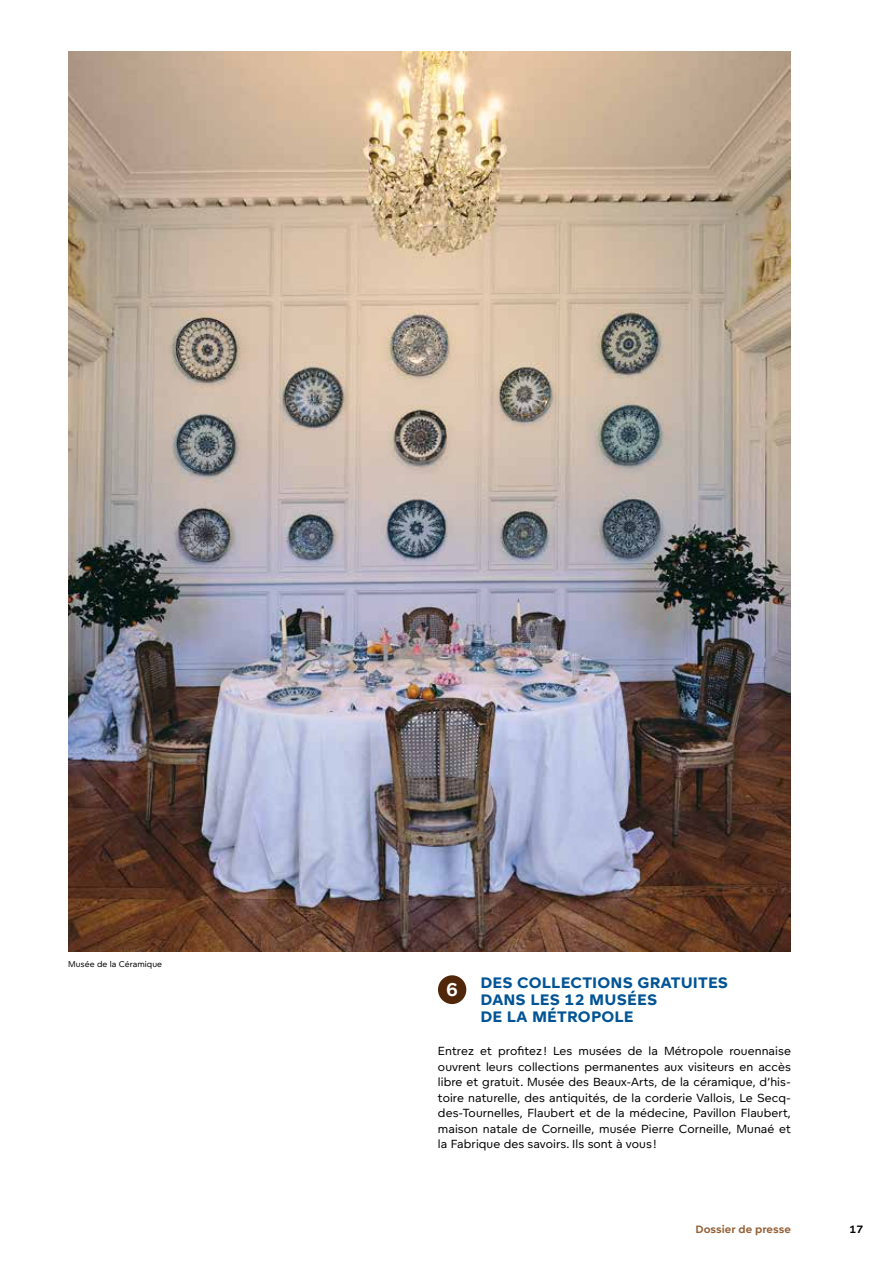
<style>
.page{position:relative;width:893px;height:1263px;background:#fff}
.page>*{position:absolute;margin:0;border:0;box-sizing:border-box;transform-origin:0 0}
.t1{font:700 18.3px "Foundry Unie";color:#fff}
.t2{font:800 15px/17.2px "Foundry Unie";letter-spacing:.01em;color:#005496}
.t3{font:11.7px/15.5px "Foundry Unie";letter-spacing:.005em;color:#000;text-align:justify}
.t4{font:700 10.5px "Foundry Unie";color:#936037}
.t5{font:700 10.5px "Foundry Unie";color:#000}
.t6{font:8.25px "Foundry Unie";letter-spacing:.005em;color:#000}
</style>
<div class="page">
<div style="left:438px;top:975px;width:28px;height:29px;background:#51270b;border-radius:50%"></div>
<img style="left:68px;top:51px;width:723px;height:900px">
<p class="t6" style="left:68px;top:959px;width:96px">Musée de la Céramique</p>
<p class="t2" style="left:480px;top:973px;width:249px">DES COLLECTIONS GRATUITES<br>DANS LES 12 MUSÉES<br>DE LA MÉTROPOLE</p>
<p class="t3" style="left:438px;top:1043px;width:354px">Entrez et profitez ! Les musées de la Métropole rouennaise ouvrent leurs collections permanentes aux visiteurs en accès libre et gratuit. Musée des Beaux-Arts, de la céramique, d’his&shy;toire naturelle, des antiquités, de la corderie Vallois, Le Secq&shy;des-Tournelles, Flaubert et de la médecine, Pavillon Flaubert, maison natale de Corneille, musée Pierre Corneille, Munaé et la Fabrique des savoirs. Ils sont à vous !</p>
<h1 class="t1" style="left:446px;top:977px;width:13px">6</h1>
<p class="t4" style="left:695px;top:1222px;width:97px">Dossier de presse</p>
<p class="t5" style="left:849px;top:1222px;width:15px">17</p>
</div>
